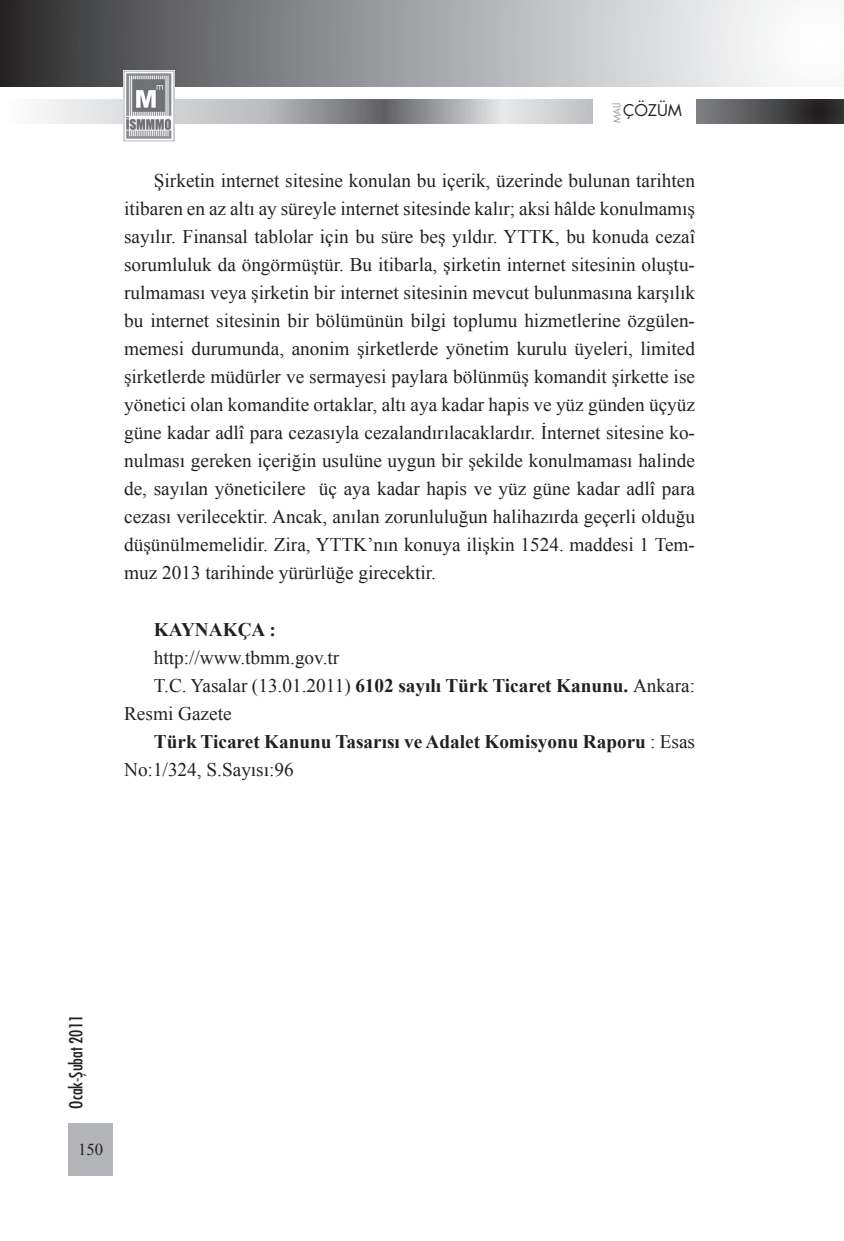
<style>
.page{position:relative;width:844px;height:1241px;background:#fff}
.page>*{position:absolute;margin:0;border:0;box-sizing:border-box;transform-origin:0 0}
.t1{font:19.25px/28px "Times New Roman";color:#231f20;text-align:justify}
.t2{font:700 19.25px "Times New Roman";color:#231f20}
.t3{font:17.5px "Futura Cond Nr Tr";color:#231f20}
.t4{font:16.62px "Times New Roman";color:#231f20}
.t5{font:15.75px "Futura Book Tr";color:#231f20}
.t6{font:9.62px "Futura Book Tr";color:#97999c}
.s1{font-weight:700}
.s2{font-weight:400}
</style>
<div class="page">
<div style="left:68px;top:1122px;width:45px;height:53px;background:#b4b5b8"></div>
<svg style="left:1px;top:0;width:781px;height:86px;background:#999a9c"></svg>
<svg style="left:39px;top:100px;width:804px;height:23px;background:#a0a0a3"></svg>
<div style="left:593px;top:97px;width:102px;height:35px;background:#fff"></div>
<img style="left:123px;top:71px;width:51px;height:70px">
<p class="t6" style="left:610px;top:123px;width:22px;rotate:-90deg">MALİ</p>
<p class="t5" style="left:623px;top:100px;width:60px">ÇÖZÜM</p>
<p class="t1" style="left:124px;top:166px;width:572px;text-indent:30px">Şirketin internet sitesine konulan bu içerik, üzerinde bulunan tarihten itibaren en az altı ay süreyle internet sitesinde kalır; aksi hâlde konulmamış sayılır. Finansal tablolar için bu süre beş yıldır. YTTK, bu konuda cezaî sorumluluk da öngörmüştür. Bu itibarla, şirketin internet sitesinin oluştu&shy;rulmaması veya şirketin bir internet sitesinin mevcut bulunmasına karşılık bu internet sitesinin bir bölümünün bilgi toplumu hizmetlerine özgülen&shy;memesi durumunda, anonim şirketlerde yönetim kurulu üyeleri, limited şirketlerde müdürler ve sermayesi paylara bölünmüş komandit şirkette ise yönetici olan komandite ortaklar, altı aya kadar hapis ve yüz günden üçyüz güne kadar adlî para cezasıyla cezalandırılacaklardır. İnternet sitesine ko&shy;nulması gereken içeriğin usulüne uygun bir şekilde konulmaması halinde de, sayılan yöneticilere üç aya kadar hapis ve yüz güne kadar adlî para cezası verilecektir. Ancak, anılan zorunluluğun halihazırda geçerli olduğu düşünülmemelidir. Zira, YTTK’nın konuya ilişkin 1524. maddesi 1 Tem&shy;muz 2013 tarihinde yürürlüğe girecektir.</p>
<p class="t2" style="left:154px;top:618px;width:123px">KAYNAKÇA :</p>
<p class="t1" style="left:154px;top:642px;width:187px">http://www.tbmm.gov.tr</p>
<p class="t1" style="left:154px;top:670px;width:542px">T.C. Yasalar (13.01.2011) <span class="s1">6102 sayılı Türk Ticaret Kanunu.</span> Ankara:</p>
<p class="t1" style="left:124px;top:698px;width:109px">Resmi Gazete</p>
<p class="t2" style="left:154px;top:730px;width:542px">Türk Ticaret Kanunu Tasarısı ve Adalet Komisyonu Raporu <span class="s2">: Esas</span></p>
<p class="t1" style="left:124px;top:754px;width:171px">No:1/324, S.Sayısı:96</p>
<p class="t3" style="left:65px;top:1108px;width:95px;rotate:-90deg">Ocak-Şubat 2011</p>
<p class="t4" style="left:78px;top:1139px;width:26px">150</p>
</div>
